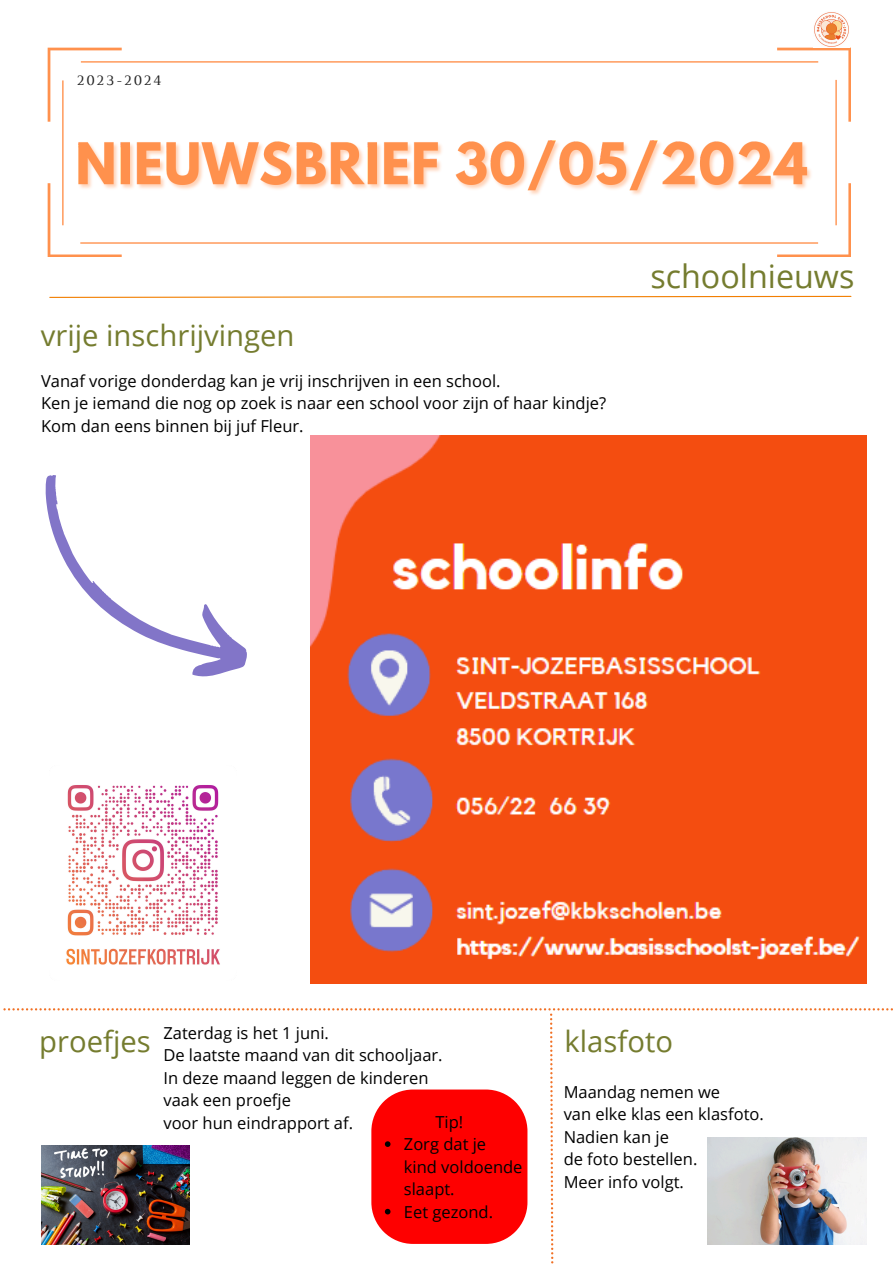
<style>
.page{position:relative;width:894px;height:1264px;background:#fff}
.page>*{position:absolute;margin:0;border:0;box-sizing:border-box;transform-origin:0 0}
.t1{font:32.25px "Open Sans";color:#757c2f}
.t2{font:29.25px "Open Sans";color:#757c2f}
.t3{font:16.5px/22.5px "Open Sans";color:#000}
.t4{font:14.85px "Luthier";letter-spacing:.14em;color:#222}
</style>
<div class="page">
<svg style="left:48px;top:48px;width:803px;height:209px"></svg>
<img style="left:814px;top:12px;width:35px;height:35px">
<svg style="left:49px;top:295px;width:802px;height:3px"></svg>
<svg style="left:45px;top:475px;width:202px;height:202px"></svg>
<img style="left:310px;top:435px;width:556px;height:548px">
<img style="left:66px;top:785px;width:154px;height:180px">
<svg style="left:3px;top:1008px;width:889px;height:255px"></svg>
<img style="left:41px;top:1145px;width:149px;height:99px">
<img style="left:75px;top:136px;width:740px;height:66px">
<p class="t4" style="left:77px;top:74px;width:86px">2023-2024</p>
<h2 class="t2" style="left:41px;top:315px;width:255px">vrije inschrijvingen</h2>
<p class="t3" style="left:41px;top:369px;width:461px">Vanaf vorige donderdag kan je vrij inschrijven in een school.</p>
<p class="t3" style="left:41px;top:391px;width:566px">Ken je iemand die nog op zoek is naar een school voor zijn of haar kindje?</p>
<p class="t3" style="left:41px;top:414px;width:264px">Kom dan eens binnen bij juf Fleur.</p>
<p class="t1" style="left:650px;top:253px;width:205px">schoolnieuws</p>
<p class="t2" style="left:39px;top:1020px;width:113px">proefjes</p>
<p class="t3" style="left:163px;top:1021px;width:167px">Zaterdag is het 1 juni.</p>
<p class="t3" style="left:163px;top:1043px;width:281px">De laatste maand van dit schooljaar.</p>
<p class="t3" style="left:163px;top:1066px;width:266px">In deze maand leggen de kinderen</p>
<p class="t3" style="left:163px;top:1088px;width:129px">vaak een proefje</p>
<p class="t3" style="left:163px;top:1111px;width:191px">voor hun eindrapport af.</p>
<p class="t3" style="left:435px;top:1110px;width:29px">Tip!</p>
<p class="t3" style="left:404px;top:1132px;width:120px">Zorg dat je kind voldoende slaapt.</p>
<p class="t3" style="left:404px;top:1200px;width:91px">Eet gezond.</p>
<p class="t2" style="left:564px;top:1020px;width:110px">klasfoto</p>
<p class="t3" style="left:563px;top:1080px;width:158px">Maandag nemen we</p>
<h2 class="t3" style="left:563px;top:1102px;width:202px">van elke klas een klasfoto.</h2>
<p class="t3" style="left:563px;top:1125px;width:107px">Nadien kan je</p>
<p class="t3" style="left:563px;top:1147px;width:135px">de foto bestellen.</p>
<p class="t3" style="left:563px;top:1170px;width:122px">Meer info volgt.</p>
</div>
